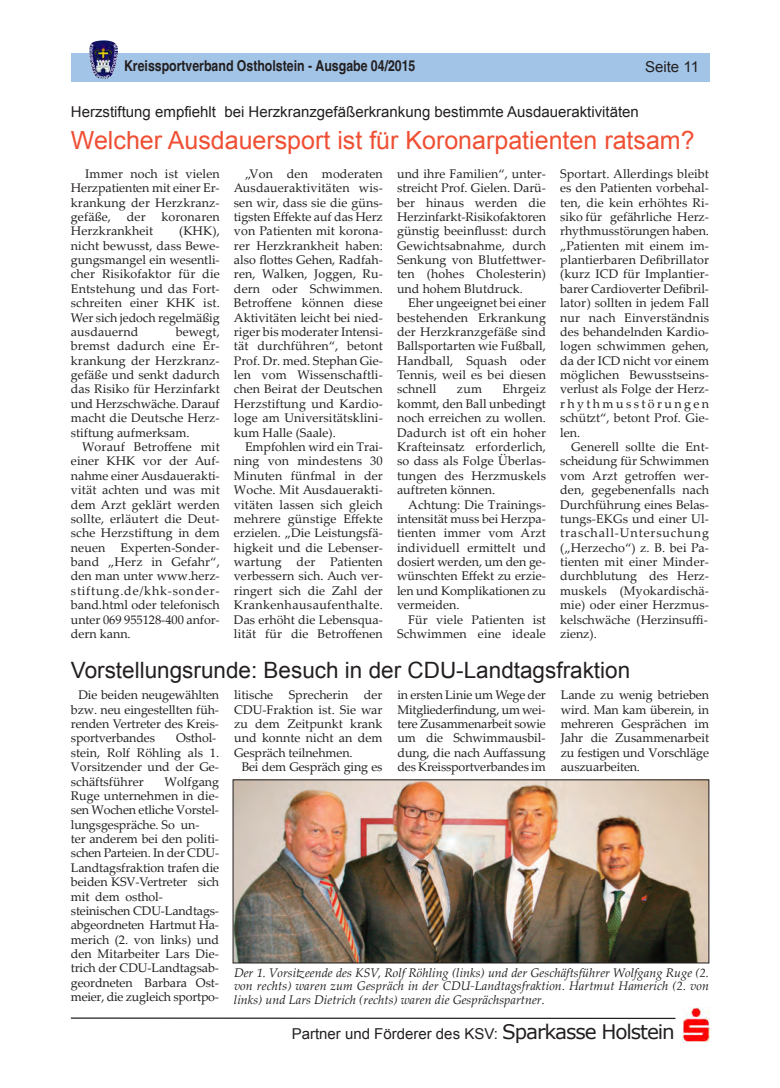
<style>
.page{position:relative;width:780px;height:1088px;background:#fff}
.page>*{position:absolute;margin:0;border:0;box-sizing:border-box;transform-origin:0 0}
.t1{font:25px "Arial";color:#ef4f33}
.t2{font:22.5px "Arial";color:#231f20}
.t3{font:15px "Arial";color:#231f20}
.t4{font:700 condensed 15px "Helvetica";color:#231f20}
.t5{font:12.5px/14.4px "Palatino Linotype";color:#231f20;text-align:justify}
.t6{font:italic 12.5px/13.8px "Palatino Linotype";color:#231f20;text-align:justify}
.s1{font-family:"Verdana";font-size:20px}
</style>
<div class="page">
<hr style="left:71px;top:1017px;width:604px;height:2px;background:#231f20">
<div style="left:682px;top:1008px;width:30px;height:34px;background:linear-gradient(to bottom,#fff,#fff)"></div>
<img style="left:682px;top:1008px;width:27px;height:34px">
<div style="left:71px;top:53px;width:638px;height:28px;background:#a2c4e7"></div>
<img style="left:89px;top:40px;width:29px;height:39px">
<img style="left:235px;top:782px;width:472px;height:179px">
<div style="left:233px;top:780px;width:476px;height:183px;border:1px solid #231f20"></div>
<p class="t4" style="left:124px;top:56px;width:293px">Kreissportverband Ostholstein - Ausgabe 04/2015</p>
<p class="t3" style="left:645px;top:58px;width:55px">Seite 11</p>
<p class="t3" style="left:71px;top:104px;width:569px">Herzstiftung empfiehlt bei Herzkranzgefäßerkrankung bestimmte Ausdaueraktivitäten</p>
<h1 class="t1" style="left:71px;top:126px;width:625px">Welcher Ausdauersport ist für Koronarpatienten ratsam?</h1>
<p class="t5" style="left:71px;top:168px;width:150px;text-indent:14px">Immer noch ist vielen Herzpatienten mit einer Er&shy;krankung der Herzkranz&shy;gefäße,</p>
<p class="t5" style="left:127px;top:211px;width:20px">der</p>
<p class="t5" style="left:161px;top:211px;width:60px">koronaren</p>
<p class="t5" style="left:71px;top:225px;width:84px">Herzkrankheit</p>
<p class="t5" style="left:71px;top:225px;width:150px;text-indent:108px">(KHK), nicht bewusst, dass Bewe&shy;gungsmangel ein wesentli&shy;cher Risikofaktor für die Entstehung und das Fort&shy;schreiten einer KHK ist.<br>Wer sich jedoch regelmäßig ausdauernd</p>
<p class="t5" style="left:71px;top:326px;width:150px;text-indent:105px">bewegt, bremst dadurch eine Er&shy;krankung der Herzkranz&shy;gefäße und senkt dadurch das Risiko für Herzinfarkt und Herzschwäche. Darauf macht die Deutsche Herz&shy;stiftung aufmerksam.</p>
<p class="t5" style="left:71px;top:441px;width:150px;text-indent:11px">Worauf Betroffene mit einer KHK vor der Auf&shy;nahme einer Ausdauerakti&shy;vität achten und was mit dem Arzt geklärt werden sollte, erläutert die Deut&shy;sche Herzstiftung in dem neuen Experten-Sonder&shy;band „Herz in Gefahr“, den man unter www.herz&shy;stiftung.de/khk-sonder&shy;band.html oder telefonisch unter 069 955128-400 anfor&shy;dern kann.</p>
<p class="t5" style="left:234px;top:168px;width:150px;text-indent:11px">„Von den moderaten Ausdaueraktivitäten wis&shy;sen wir, dass sie die güns&shy;tigsten Effekte auf das Herz von Patienten mit korona&shy;rer Herzkrankheit haben: also flottes Gehen, Radfah&shy;ren, Walken, Joggen, Ru&shy;dern oder Schwimmen.<br>Betroffene können diese Aktivitäten leicht bei nied&shy;riger bis moderater Intensi&shy;tät durchführen“, betont Prof. Dr. med. Stephan Gie&shy;len vom Wissenschaftli&shy;chen Beirat der Deutschen Herzstiftung und Kardio&shy;loge am Universitätsklini&shy;kum Halle (Saale).</p>
<p class="t5" style="left:234px;top:441px;width:150px;text-indent:11px">Empfohlen wird ein Trai&shy;ning von mindestens 30<br>Minuten fünfmal in der Woche. Mit Ausdauerakti&shy;vitäten lassen sich gleich mehrere günstige Effekte erzielen. „Die Leistungsfä&shy;higkeit und die Lebenser&shy;wartung der Patienten verbessern sich. Auch ver&shy;ringert sich die Zahl der Krankenhausaufenthalte.<br>Das erhöht die Lebensqua&shy;lität für die Betroffenen</p>
<p class="t5" style="left:397px;top:168px;width:150px">und ihre Familien“, unter&shy;streicht Prof. Gielen. Darü&shy;ber hinaus werden die Herzinfarkt-Risikofaktoren günstig beeinflusst: durch Gewichtsabnahme, durch Senkung von Blutfettwer&shy;ten (hohes Cholesterin) und hohem Blutdruck.</p>
<p class="t5" style="left:397px;top:297px;width:150px;text-indent:11px">Eher ungeeignet bei einer bestehenden Erkrankung der Herzkranzgefäße sind Ballsportarten wie Fußball, Handball, Squash oder Tennis, weil es bei diesen schnell</p>
<p class="t5" style="left:397px;top:383px;width:150px;text-indent:105px">Ehrgeiz kommt, den Ball unbedingt noch erreichen zu wollen.<br>Dadurch ist oft ein hoher Krafteinsatz erforderlich, so dass als Folge Überlas&shy;tungen des Herzmuskels auftreten können.</p>
<p class="t5" style="left:397px;top:498px;width:150px;text-indent:11px">Achtung: Die Trainings&shy;intensität muss bei Herzpa&shy;tienten immer vom Arzt individuell ermittelt und dosiert werden, um den ge&shy;wünschten Effekt zu erzie&shy;len und Komplikationen zu vermeiden.</p>
<p class="t5" style="left:397px;top:613px;width:150px;text-align:right">Für viele Patienten ist<br>Schwimmen eine ideale</p>
<p class="t5" style="left:457px;top:383px;width:27px">zum</p>
<p class="t5" style="left:560px;top:168px;width:150px">Sportart. Allerdings bleibt es den Patienten vorbehal&shy;ten, die kein erhöhtes Ri&shy;siko für gefährliche Herz&shy;rhythmusstörungen haben. „Patienten mit einem im&shy;plantierbaren Defibrillator (kurz ICD für Implantier&shy;barer Cardioverter Defibril&shy;lator) sollten in jedem Fall nur nach Einverständnis des behandelnden Kardio&shy;logen schwimmen gehen, da der ICD nicht vor einem möglichen Bewusstseins&shy;verlust als Folge der Herz&shy;rhythmusstörungen schützt“, betont Prof. Gie&shy;len.</p>
<p class="t5" style="left:560px;top:441px;width:150px;text-indent:11px">Generell sollte die Ent&shy;scheidung für Schwimmen vom Arzt getroffen wer&shy;den, gegebenenfalls nach Durchführung eines Belas&shy;tungs-EKGs und einer Ul&shy;traschall-Untersuchung („Herzecho“) z. B. bei Pa&shy;tienten mit einer Minder&shy;durchblutung des Herz&shy;muskels (Myokardischä&shy;mie) oder einer Herzmus&shy;kelschwäche (Herzinsuffi&shy;zienz).</p>
<h2 class="t2" style="left:71px;top:658px;width:560px">Vorstellungsrunde: Besuch in der CDU-Landtagsfraktion</h2>
<p class="t5" style="left:71px;top:689px;width:150px;text-indent:8px">Die beiden neugewählten bzw. neu eingestellten füh&shy;renden Vertreter des Kreis&shy;sportverbandes</p>
<p class="t5" style="left:71px;top:732px;width:150px;text-align:left;text-indent:105px">Osthol&shy;stein, Rolf Röhling als 1.<br>Vorsitzender und der Ge&shy;schäftsführer</p>
<p class="t5" style="left:71px;top:775px;width:150px;text-align:left;text-indent:94px">Wolfgang<br>Ruge unternehmen in die&shy;sen Wochen etliche Vorstel&shy;lungsgespräche. So un-<br>ter anderem bei den politi&shy;schen Parteien. In der CDU-<br>Landtagsfraktion trafen die beiden KSV-Vertreter sich mit dem osthol&shy;steinischen CDU-Landtags&shy;abgeordneten Hartmut Ha&shy;merich (2. von links) und den Mitarbeiter Lars Die&shy;trich der CDU-Landtagsab&shy;geordneten Barbara Ost&shy;meier, die zugleich sportpo-</p>
<p class="t5" style="left:234px;top:689px;width:150px">litische Sprecherin der</p>
<p class="t5" style="left:234px;top:704px;width:150px">CDU-Fraktion ist. Sie war</p>
<p class="t5" style="left:234px;top:718px;width:150px">zu dem Zeitpunkt krank</p>
<p class="t5" style="left:234px;top:732px;width:150px">und konnte nicht an dem</p>
<p class="t5" style="left:234px;top:747px;width:120px">Gespräch teilnehmen.</p>
<p class="t5" style="left:242px;top:761px;width:142px">Bei dem Gespräch ging es</p>
<p class="t5" style="left:397px;top:689px;width:150px">in ersten Linie um Wege der Mitgliederfindung, um wei&shy;tere Zusammenarbeit sowie um die Schwimmausbil&shy;dung, die nach Auffassung des Kreissportverbandes im</p>
<p class="t5" style="left:560px;top:689px;width:150px">Lande zu wenig betrieben wird. Man kam überein, in mehreren Gesprächen im Jahr die Zusammenarbeit zu festigen und Vorschläge auszuarbeiten.</p>
<p class="t6" style="left:234px;top:967px;width:476px">Der 1. Vorsitzeende des KSV, Rolf Röhling (links) und der Geschäftsführer Wolfgang Ruge (2. von rechts) waren zum Gespräch in der CDU-Landtagsfraktion. Hartmut Hamerich (2. von links) und Lars Dietrich (rechts) waren die Gesprächspartner.</p>
<p class="t3" style="left:291px;top:1025px;width:385px">Partner und Förderer des KSV: <span class="s1">Sparkasse Holstein</span></p>
</div>
